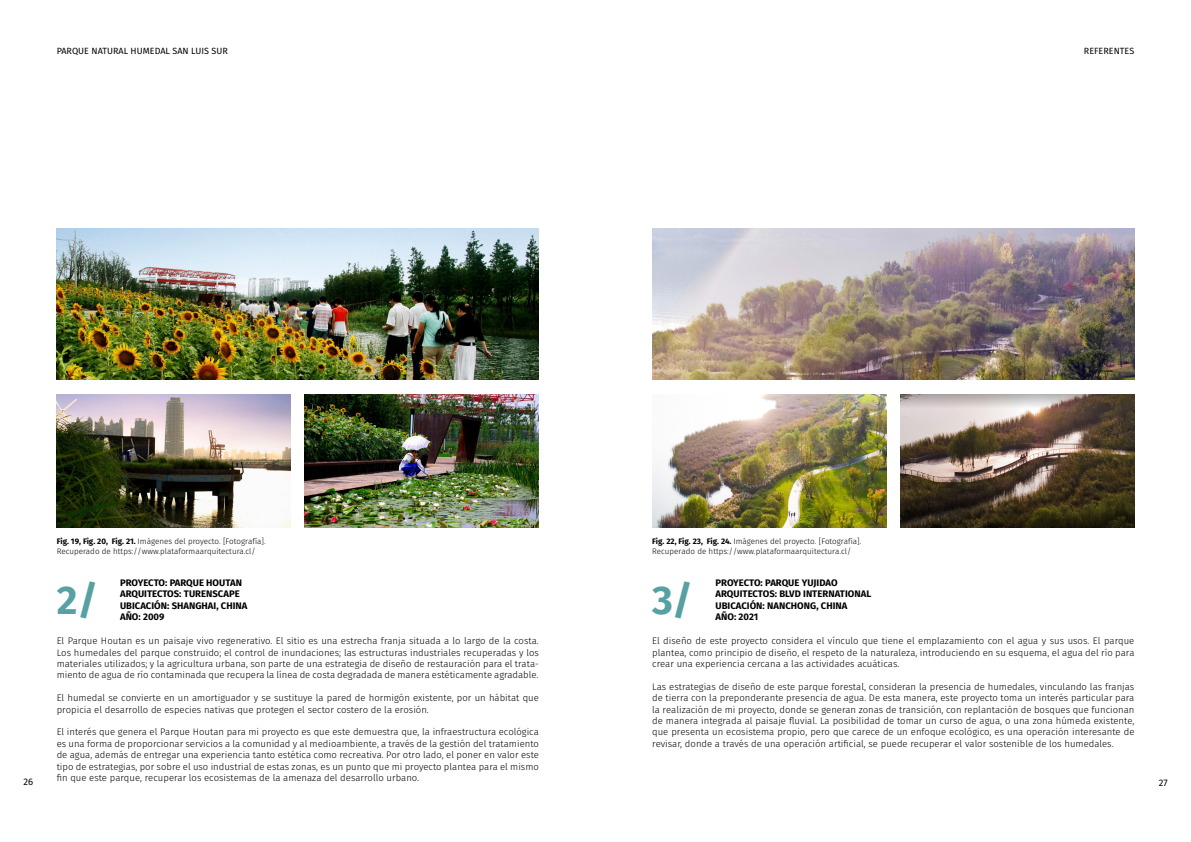
<style>
.page{position:relative;width:1191px;height:842px;background:#fff}
.page>*{position:absolute;margin:0;border:0;box-sizing:border-box;transform-origin:0 0}
.t1{font:700 40px "Fira Sans";color:#57a1a2}
.t2{font:300 9.5px/11.4px "Fira Sans";letter-spacing:.005em;color:#000;text-align:justify}
.t3{font:700 9.5px/11.4px "Fira Sans";color:#000}
.t4{font:9.5px "Fira Sans";color:#000}
.t5{font:9px "Fira Sans";letter-spacing:.005em;color:#020203}
.t6{font:300 8px/9.6px "Fira Sans";letter-spacing:.005em;color:#000}
.s1{font-weight:700}
</style>
<div class="page">
<img style="left:57px;top:228px;width:482px;height:152px">
<img style="left:305px;top:394px;width:234px;height:133px">
<img style="left:57px;top:394px;width:234px;height:133px">
<img style="left:652px;top:228px;width:482px;height:152px">
<img style="left:900px;top:394px;width:234px;height:133px">
<img style="left:652px;top:394px;width:234px;height:133px">
<p class="t5" style="left:57px;top:44px;width:173px">PARQUE NATURAL HUMEDAL SAN LUIS SUR</p>
<p class="t5" style="left:1083px;top:44px;width:52px">REFERENTES</p>
<p class="t6" style="left:57px;top:537px;width:210px"><span class="s1">Fig. 19, Fig. 20, Fig. 21.</span> Imágenes del proyecto. [Fotografía].<br>Recuperado de https://www.plataformaarquitectura.cl/</p>
<p class="t3" style="left:120px;top:576px;width:129px">PROYECTO: PARQUE HOUTAN<br>ARQUITECTOS: TURENSCAPE<br>UBICACIÓN: SHANGHAI, CHINA<br>AÑO: 2009</p>
<p class="t2" style="left:57px;top:635px;width:484px">El Parque Houtan es un paisaje vivo regenerativo. El sitio es una estrecha franja situada a lo largo de la costa.<br>Los humedales del parque construido; el control de inundaciones; las estructuras industriales recuperadas y los materiales utilizados; y la agricultura urbana, son parte de una estrategia de diseño de restauración para el trata&shy;miento de agua de río contaminada que recupera la línea de costa degradada de manera estéticamente agradable.</p>
<p class="t2" style="left:57px;top:692px;width:484px">El humedal se convierte en un amortiguador y se sustituye la pared de hormigón existente, por un hábitat que propicia el desarrollo de especies nativas que protegen el sector costero de la erosión.</p>
<p class="t2" style="left:57px;top:726px;width:484px">El interés que genera el Parque Houtan para mi proyecto es que este demuestra que, la infraestructura ecológica es una forma de proporcionar servicios a la comunidad y al medioambiente, a través de la gestión del tratamiento de agua, además de entregar una experiencia tanto estética como recreativa. Por otro lado, el poner en valor este tipo de estrategias, por sobre el uso industrial de estas zonas, es un punto que mi proyecto plantea para el mismo fin que este parque, recuperar los ecosistemas de la amenaza del desarrollo urbano.</p>
<p class="t6" style="left:652px;top:537px;width:211px"><span class="s1">Fig. 22, Fig. 23, Fig. 24.</span> Imágenes del proyecto. [Fotografía].<br>Recuperado de https://www.plataformaarquitectura.cl/</p>
<p class="t3" style="left:715px;top:576px;width:157px">PROYECTO: PARQUE YUJIDAO<br>ARQUITECTOS: BLVD INTERNATIONAL<br>UBICACIÓN: NANCHONG, CHINA<br>AÑO: 2021</p>
<p class="t2" style="left:652px;top:635px;width:484px">El diseño de este proyecto considera el vínculo que tiene el emplazamiento con el agua y sus usos. El parque plantea, como principio de diseño, el respeto de la naturaleza, introduciendo en su esquema, el agua del río para crear una experiencia cercana a las actividades acuáticas.</p>
<p class="t2" style="left:652px;top:681px;width:484px">Las estrategias de diseño de este parque forestal, consideran la presencia de humedales, vinculando las franjas de tierra con la preponderante presencia de agua. De esta manera, este proyecto toma un interés particular para la realización de mi proyecto, donde se generan zonas de transición, con replantación de bosques que funcionan de manera integrada al paisaje fluvial. La posibilidad de tomar un curso de agua, o una zona húmeda existente, que presenta un ecosistema propio, pero que carece de un enfoque ecológico, es una operación interesante de revisar, donde a través de una operación artificial, se puede recuperar el valor sostenible de los humedales.</p>
<h1 class="t1" style="left:57px;top:567px;width:43px">2/</h1>
<h1 class="t1" style="left:652px;top:567px;width:42px">3/</h1>
<p class="t4" style="left:23px;top:774px;width:11px">26</p>
<p class="t4" style="left:1158px;top:775px;width:10px">27</p>
</div>
